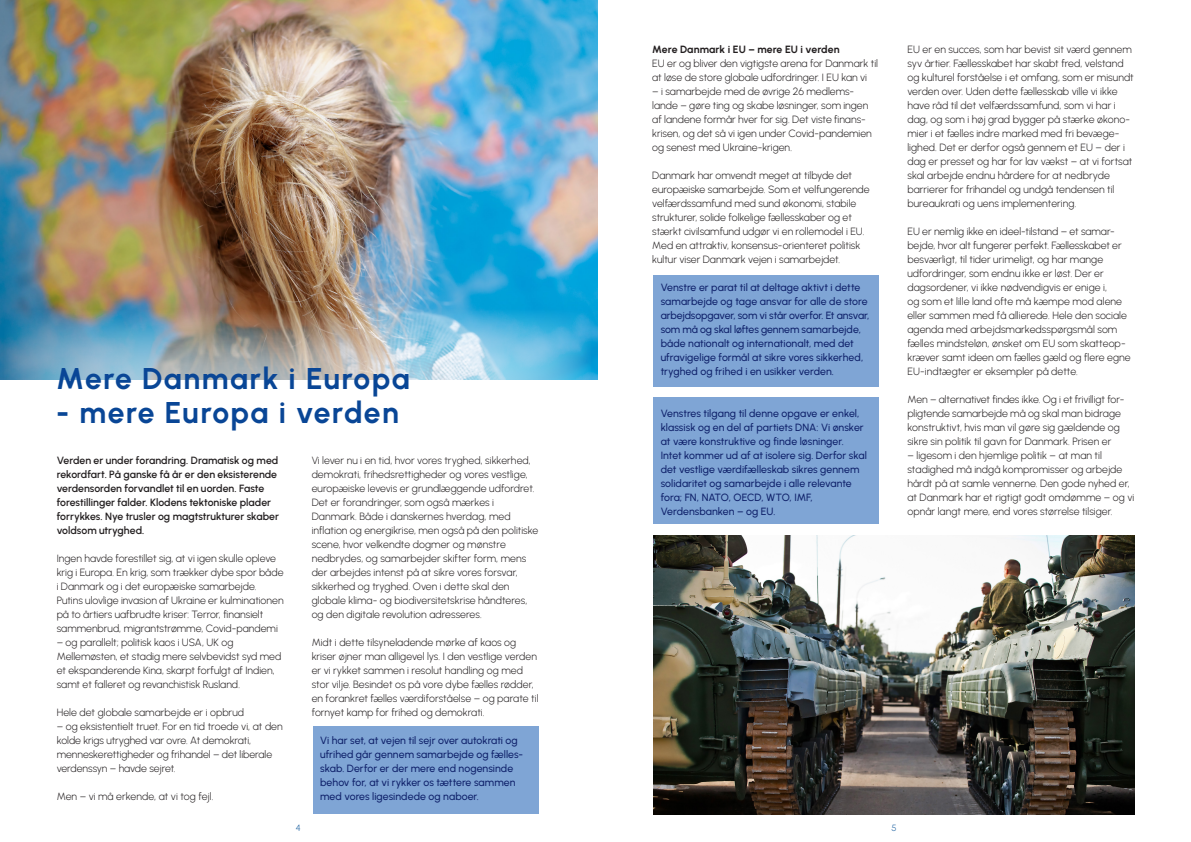
<style>
.page{position:relative;width:1191px;height:842px;background:#fff}
.page>*{position:absolute;margin:0;border:0;box-sizing:border-box;transform-origin:0 0}
.Semi_bold_copy_shading{font:30px "Urbanist";letter-spacing:.04em;color:#094696}
.t1{font:10.5px/14px "Urbanist";letter-spacing:.005em;color:#231f20}
.t2{font:500 10.5px/14px "Urbanist";letter-spacing:.005em;color:#0f216a}
.t3{font:600 10.5px/14px "Urbanist";color:#231f20}
.Semi_bold_copy_shading-2{font:9px "Urbanist";color:#175d9e}
</style>
<div class="page">
<img style="left:0;top:0;width:597px;height:380px">
<div style="left:653px;top:398px;width:226px;height:126px;background:#7fa5d5"></div>
<div style="left:653px;top:275px;width:226px;height:111px;background:#7fa5d5"></div>
<div style="left:313px;top:726px;width:226px;height:88px;background:#7fa5d5"></div>
<img style="left:4px;top:309px;width:587px;height:71px">
<img style="left:653px;top:535px;width:481px;height:280px">
<p class="Semi_bold_copy_shading" style="left:56px;top:359px;width:355px">Mere Danmark i Europa</p>
<p class="Semi_bold_copy_shading" style="left:56px;top:393px;width:344px">- mere Europa i verden</p>
<p class="t3" style="left:57px;top:453px;width:224px">Verden er under forandring. Dramatisk og med rekordfart. På ganske få år er den eksisterende verdensorden forvandlet til en uorden. Faste forestillinger falder. Klodens tektoniske plader forrykkes. Nye trusler og magtstrukturer skaber voldsom utryghed.</p>
<p class="t1" style="left:57px;top:551px;width:228px">Ingen havde forestillet sig, at vi igen skulle opleve krig i Europa. En krig, som trækker dybe spor både i Danmark og i det europæiske samarbejde.<br>Putins ulovlige invasion af Ukraine er kulminationen på to årtiers uafbrudte kriser: Terror, finansielt sammenbrud, migrantstrømme, Covid-pandemi</p>
<p class="t1" style="left:57px;top:635px;width:178px">– og parallelt; politisk kaos i USA, UK og</p>
<p class="t1" style="left:57px;top:649px;width:226px">Mellemøsten, et stadig mere selvbevidst syd med et ekspanderende Kina, skarpt forfulgt af Indien, samt et falleret og revanchistisk Rusland.</p>
<p class="t1" style="left:57px;top:705px;width:189px">Hele det globale samarbejde er i opbrud</p>
<p class="t1" style="left:57px;top:719px;width:227px">– og eksistentielt truet. For en tid troede vi, at den kolde krigs utryghed var ovre. At demokrati, menneskerettigheder og frihandel – det liberale verdenssyn – havde sejret.</p>
<p class="t1" style="left:57px;top:789px;width:158px">Men – vi må erkende, at vi tog fejl.</p>
<p class="t1" style="left:312px;top:453px;width:224px">Vi lever nu i en tid, hvor vores tryghed, sikkerhed, demokrati, frihedsrettigheder og vores vestlige, europæiske levevis er grundlæggende udfordret.</p>
<p class="t1" style="left:312px;top:495px;width:184px">Det er forandringer, som også mærkes i</p>
<p class="t1" style="left:312px;top:509px;width:228px">Danmark. Både i danskernes hverdag, med inflation og energikrise, men også på den politiske scene, hvor velkendte dogmer og mønstre nedbrydes, og samarbejder skifter form, mens der arbejdes intenst på at sikre vores forsvar, sikkerhed og tryghed. Oven i dette skal den globale klima- og biodiversitetskrise håndteres, og den digitale revolution adresseres.</p>
<p class="t1" style="left:312px;top:635px;width:228px">Midt i dette tilsyneladende mørke af kaos og kriser øjner man alligevel lys. I den vestlige verden er vi rykket sammen i resolut handling og med stor vilje. Besindet os på vore dybe fælles rødder, en forankret fælles værdiforståelse – og parate til fornyet kamp for frihed og demokrati.</p>
<p class="t2" style="left:320px;top:733px;width:199px">Vi har set, at vejen til sejr over autokrati og</p>
<p class="t2" style="left:320px;top:747px;width:204px">ufrihed går gennem samarbejde og fælles-</p>
<p class="t2" style="left:320px;top:761px;width:197px">skab. Derfor er der mere end nogensinde behov for, at vi rykker os tættere sammen med vores ligesindede og naboer.</p>
<p class="t1" style="left:652px;top:42px;width:189px">Mere Danmark i EU – mere EU i verden</p>
<p class="t1" style="left:652px;top:56px;width:227px">EU er og bliver den vigtigste arena for Danmark til at løse de store globale udfordringer. I EU kan vi</p>
<p class="t1" style="left:652px;top:84px;width:221px">– i samarbejde med de øvrige 26 medlems&shy;lande – gøre ting og skabe løsninger, som ingen af landene formår hver for sig. Det viste finans&shy;krisen, og det så vi igen under Covid-pandemien og senest med Ukraine-krigen.</p>
<p class="t1" style="left:652px;top:168px;width:219px">Danmark har omvendt meget at tilbyde det europæiske samarbejde. Som et velfungerende velfærdssamfund med sund økonomi, stabile strukturer, solide folkelige fællesskaber og et stærkt civilsamfund udgør vi en rollemodel i EU.<br>Med en attraktiv, konsensus-orienteret politisk kultur viser Danmark vejen i samarbejdet.</p>
<p class="t2" style="left:660px;top:280px;width:210px">Venstre er parat til at deltage aktivt i dette samarbejde og tage ansvar for alle de store arbejdsopgaver, som vi står overfor. Et ansvar, som må og skal løftes gennem samarbejde, både nationalt og internationalt, med det ufravigelige formål at sikre vores sikkerhed, tryghed og frihed i en usikker verden.</p>
<p class="t2" style="left:660px;top:406px;width:204px">Venstres tilgang til denne opgave er enkel, klassisk og en del af partiets DNA: Vi ønsker</p>
<p class="t2" style="left:660px;top:434px;width:184px">at være konstruktive og finde løsninger.</p>
<p class="t2" style="left:660px;top:448px;width:208px">Intet kommer ud af at isolere sig. Derfor skal det vestlige værdifælleskab sikres gennem solidaritet og samarbejde i alle relevante fora; FN, NATO, OECD, WTO, IMF,</p>
<p class="t2" style="left:660px;top:504px;width:116px">Verdensbanken – og EU.</p>
<p class="Semi_bold_copy_shading-2" style="left:296px;top:822px;width:6px">4</p>
<p class="Semi_bold_copy_shading-2" style="left:891px;top:822px;width:7px">5</p>
<p class="t1" style="left:907px;top:42px;width:228px">EU er en succes, som har bevist sit værd gennem syv årtier. Fællesskabet har skabt fred, velstand og kulturel forståelse i et omfang, som er misundt verden over. Uden dette fællesskab ville vi ikke have råd til det velfærdssamfund, som vi har i dag, og som i høj grad bygger på stærke økono&shy;mier i et fælles indre marked med fri bevæge&shy;lighed. Det er derfor også gennem et EU – der i dag er presset og har for lav vækst – at vi fortsat skal arbejde endnu hårdere for at nedbryde barrierer for frihandel og undgå tendensen til bureaukrati og uens implementering.</p>
<p class="t1" style="left:907px;top:224px;width:209px">EU er nemlig ikke en ideel-tilstand – et samar-</p>
<p class="t1" style="left:907px;top:238px;width:216px">bejde, hvor alt fungerer perfekt. Fællesskabet er besværligt, til tider urimeligt, og har mange</p>
<p class="t1" style="left:907px;top:266px;width:201px">udfordringer, som endnu ikke er løst. Der er dagsordener, vi ikke nødvendigvis er enige i,</p>
<p class="t1" style="left:907px;top:294px;width:225px">og som et lille land ofte må kæmpe mod alene eller sammen med få allierede. Hele den sociale agenda med arbejdsmarkedsspørgsmål som fælles mindsteløn, ønsket om EU som skatteop&shy;kræver samt ideen om fælles gæld og flere egne EU-indtægter er eksempler på dette.</p>
<p class="t1" style="left:907px;top:392px;width:218px">Men – alternativet findes ikke. Og i et frivilligt for&shy;pligtende samarbejde må og skal man bidrage konstruktivt, hvis man vil gøre sig gældende og sikre sin politik til gavn for Danmark. Prisen er</p>
<p class="t1" style="left:907px;top:448px;width:228px">– ligesom i den hjemlige politik – at man til stadighed må indgå kompromisser og arbejde hårdt på at samle vennerne. Den gode nyhed er, at Danmark har et rigtigt godt omdømme – og vi opnår langt mere, end vores størrelse tilsiger.</p>
</div>
